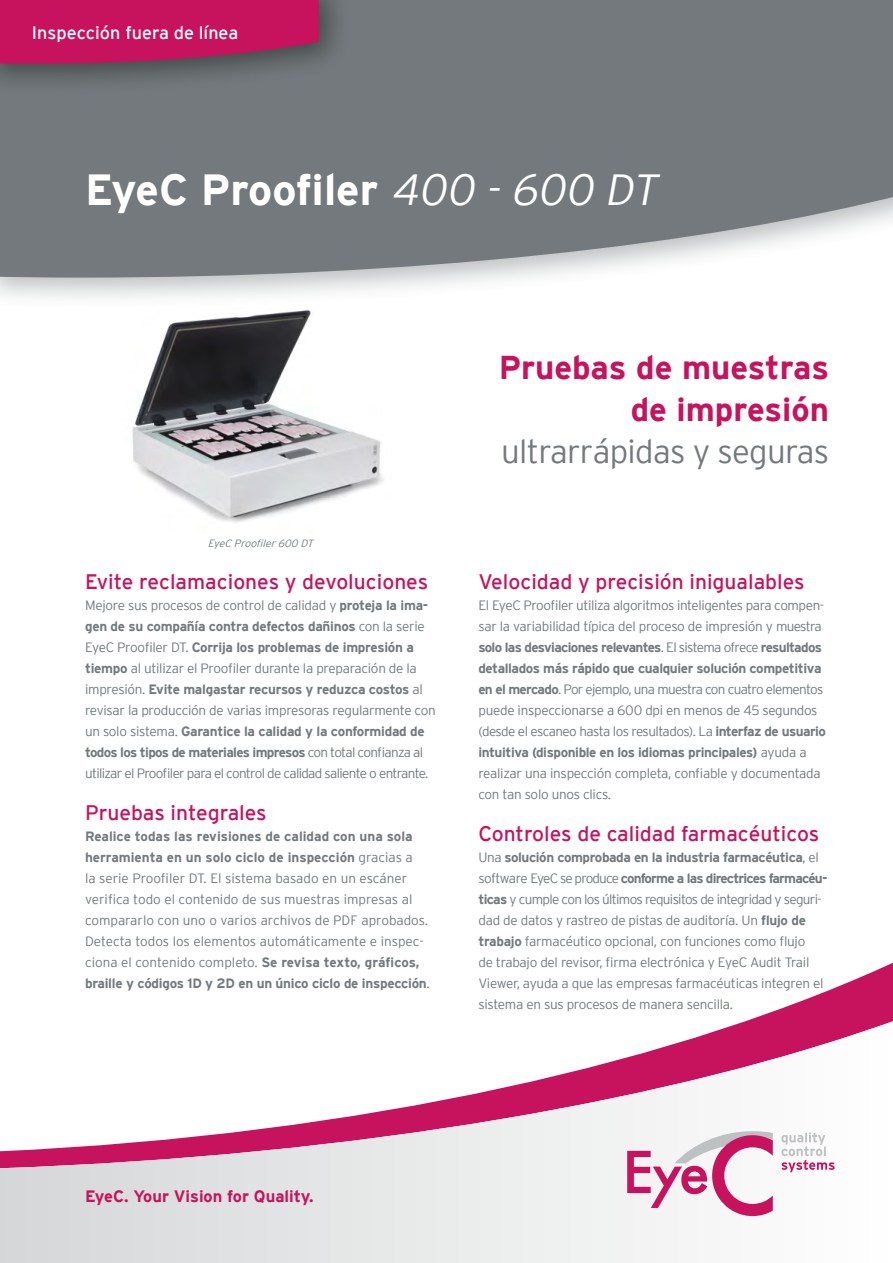
<style>
.page{position:relative;width:893px;height:1263px;background:#fff}
.page>*{position:absolute;margin:0;border:0;box-sizing:border-box;transform-origin:0 0}
.t1{font:700 43.5px "Interstate";color:#fff}
.t2{font:700 33px/42px "Interstate";color:#c7135d;text-align:right}
.t3{font:300 33px "Interstate";letter-spacing:-.02em;color:#73797c}
.t4{font:21px "Interstate";color:#c7135d}
.t5{font:18px "Interstate";color:#fff}
.t6{font:700 16.5px "Interstate";color:#c7135d}
.t7{font:300 13.5px/21px "Interstate";letter-spacing:-.02em;color:#73797c}
.t8{font:300 13.5px/21px "Interstate";color:#73797c}
.t9{font:italic 300 10.5px "Interstate";color:#73797c}
.s1{font-weight:300;font-style:italic}
.s2{font-weight:700}
</style>
<div class="page">
<div style="left:0;top:0;width:893px;height:310px;background:#73797c;opacity:.5"></div>
<svg style="left:0;top:0;width:893px;height:278px;background:#7e8386"></svg>
<img style="left:123px;top:307px;width:268px;height:215px">
<svg style="left:746px;top:962px;width:147px;height:59px"></svg>
<svg style="left:0;top:1021px;width:893px;height:242px"></svg>
<div style="left:0;top:0;width:351px;height:96px;background:#000;opacity:.4"></div>
<svg style="left:0;top:0;width:319px;height:64px;background:#bb1a5d"></svg>
<svg style="left:627px;top:1131px;width:208px;height:85px"></svg>
<h3 class="t5" style="left:32px;top:23px;width:208px">Inspección fuera de línea</h3>
<h1 class="t1" style="left:85px;top:165px;width:582px">EyeC Proofiler <span class="s1">400 - 600 DT</span></h1>
<p class="t9" style="left:208px;top:537px;width:110px">EyeC Proofiler600 DT</p>
<h3 class="t4" style="left:85px;top:570px;width:345px">Evite reclamaciones y devoluciones</h3>
<p class="t7" style="left:85px;top:594px;width:352px">Mejore sus procesos de control de calidad y <span class="s2">proteja la ima&shy;gen de su compañía contra defectos dañinos</span> con la serie EyeC Proofiler DT. <span class="s2">Corrija los problemas de impresión a tiempo</span> al utilizar el Proofiler durante la preparación de la impresión. <span class="s2">Evite malgastar recursos y reduzca costos</span> al revisar la producción de varias impresoras regularmente con un solo sistema. <span class="s2">Garantice la calidad y la conformidad de todos los tipos de materiales impresos</span> con total confianza al utilizar el Proofiler para el control de calidad saliente o entrante.</p>
<h3 class="t4" style="left:85px;top:801px;width:183px">Pruebas integrales</h3>
<p class="t8" style="left:85px;top:825px;width:346px"><span class="s2">Realice todas las revisiones de calidad con una sola herramienta en un solo ciclo de inspección</span> gracias a<br>la serie Proofiler DT. El sistema basado en un escáner verifica todo el contenido de sus muestras impresas al compararlo con uno o varios archivos de PDF aprobados.<br>Detecta todos los elementos automáticamente e inspec&shy;ciona el contenido completo. <span class="s2">Se revisa texto, gráficos, braille y códigos 1D y 2D en un único ciclo de inspección</span>.</p>
<h2 class="t2" style="left:499px;top:346px;width:332px">Pruebas de muestras de impresión</h2>
<h2 class="t3" style="left:501px;top:433px;width:330px">ultrarrápidas y seguras</h2>
<h3 class="t4" style="left:478px;top:570px;width:328px">Velocidad y precisión inigualables</h3>
<p class="t7" style="left:478px;top:594px;width:349px">El EyeC Proofiler utiliza algoritmos inteligentes para compen&shy;sar la variabilidad típica del proceso de impresión y muestra <span class="s2">solo las desviaciones relevantes</span>. El sistema ofrece <span class="s2">resultados detallados más rápido que cualquier solución competitiva en el mercado</span>. Por ejemplo, una muestra con cuatro elementos puede inspeccionarse a 600 dpi en menos de 45 segundos (desde el escaneo hasta los resultados). La <span class="s2">interfaz de usuario intuitiva (disponible en los idiomas principales)</span> ayuda a realizar una inspección completa, confiable y documentada con tan solo unos clics.</p>
<h3 class="t4" style="left:478px;top:822px;width:342px">Controles de calidad farmacéuticos</h3>
<p class="t7" style="left:478px;top:846px;width:351px">Una <span class="s2">solución comprobada en la industria farmacéutica</span>, el software EyeC se produce <span class="s2">conforme a las directrices farmacéu&shy;ticas</span> y cumple con los últimos requisitos de integridad y seguri&shy;dad de datos y rastreo de pistas de auditoría. Un <span class="s2">flujo de trabajo</span> farmacéutico opcional, con funciones como flujo<br>de trabajo del revisor, firma electrónica y EyeC Audit Trail Viewer, ayuda a que las empresas farmacéuticas integren el sistema en sus procesos de manera sencilla.</p>
<p class="t6" style="left:85px;top:1187px;width:230px">EyeC. Your Vision for Quality.</p>
</div>
